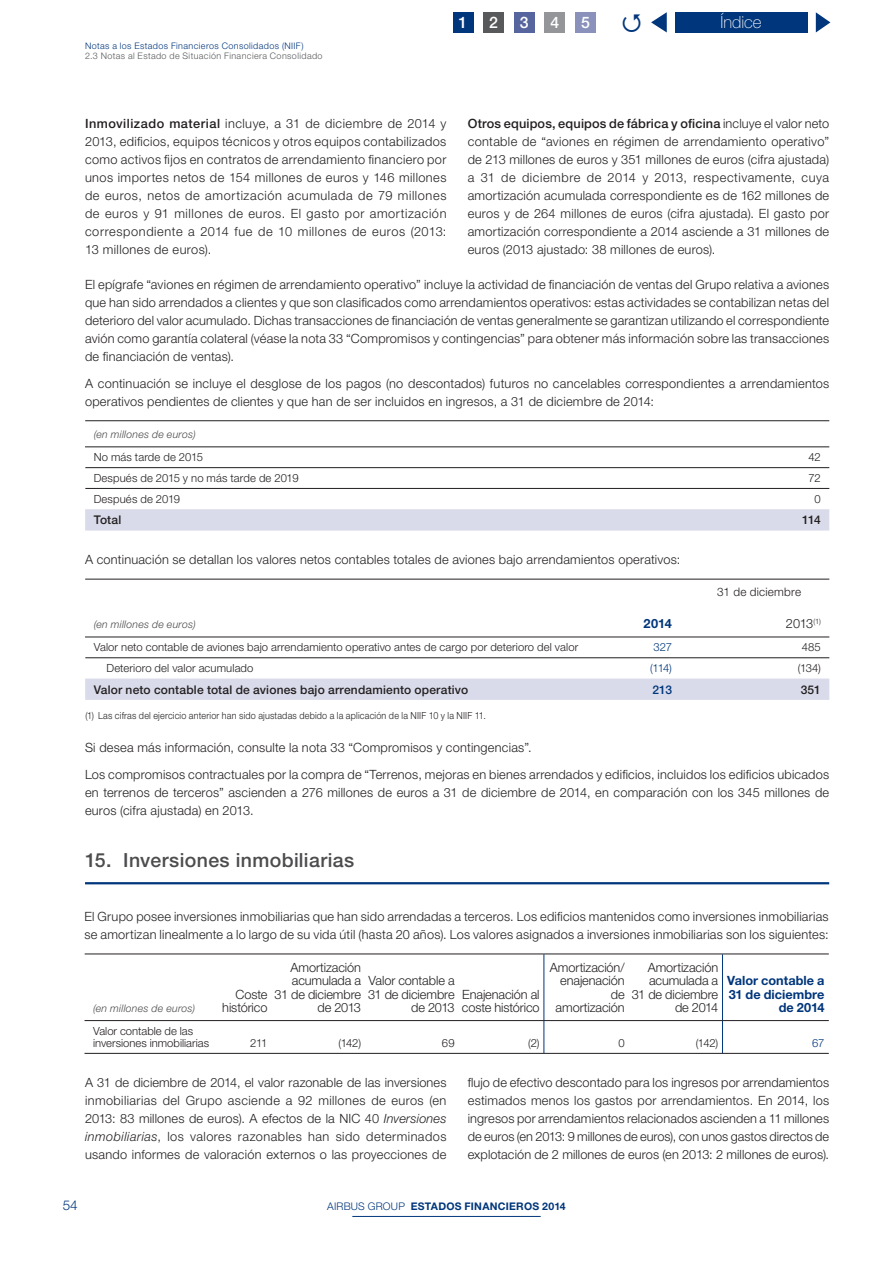
<style>
.page{position:relative;width:893px;height:1263px;background:#fff}
.page>*{position:absolute;margin:0;border:0;box-sizing:border-box;transform-origin:0 0}
.t1{font:500 19.5px "Helvetica Neue LT Std";letter-spacing:.02em;color:#4c4c4e}
.t2{font:100 16.8px "Helvetica Neue LT Std";color:#fff}
.t3{font:500 15.9px "Helvetica Neue LT Std";color:#fff}
.t4{font:300 13.5px "Helvetica Neue LT Std";color:#00367b}
.t5{font:300 12.75px/18px "Helvetica Neue LT Std";letter-spacing:.015em;color:#231f20;text-align:justify}
.t6{font:300 12.75px/13.5px "Helvetica Neue LT Std";letter-spacing:-.01em;color:#231f20;text-align:right}
.t7{font:300 12.75px/13.5px "Helvetica Neue LT Std";letter-spacing:-.005em;color:#231f20;text-align:right}
.t8{font:700 12.75px/13.5px "Helvetica Neue LT Std";color:#00367b;text-align:right}
.t9{font:500 12px "Helvetica Neue LT Std";letter-spacing:.015em;color:#231f20}
.t10{font:500 12px "Helvetica Neue LT Std";color:#00367b}
.t11{font:300 11.7px "Helvetica Neue LT Std";letter-spacing:.02em;color:#231f20}
.t12{font:300 11.25px/12px "Helvetica Neue LT Std";letter-spacing:.01em;color:#231f20}
.t13{font:300 11.25px "Helvetica Neue LT Std";letter-spacing:-.015em;color:#00367b}
.t14{font:italic 300 10.5px "Helvetica Neue LT Std";letter-spacing:.025em;color:#4c4c4e}
.t15{font:700 10.5px "Helvetica Neue LT Std";letter-spacing:.025em;color:#00367b}
.t16{font:300 9.75px "Helvetica Neue LT Std";letter-spacing:.02em;color:#231f20;scale:.92 1}
.t17{font:300 9px "Helvetica Neue LT Std";letter-spacing:.045em;color:#58595b}
.t18{font:300 9px "Helvetica Neue LT Std";letter-spacing:.04em;color:#00367b}
.s1{font-weight:500}
.s2{font-style:italic}
.s3{font-weight:300}
</style>
<div class="page">
<hr style="left:352px;top:1216px;width:189px;height:1px;background:#00367b">
<div style="left:85px;top:509px;width:744px;height:21px;background:#d9dbea"></div>
<hr style="left:85px;top:420px;width:744px;height:1px;background:#231f20">
<hr style="left:85px;top:447px;width:744px;height:1px;background:#231f20">
<hr style="left:85px;top:467px;width:744px;height:1px;background:#231f20">
<hr style="left:85px;top:488px;width:744px;height:1px;background:#231f20">
<div style="left:85px;top:678px;width:744px;height:22px;background:#d9dbea"></div>
<hr style="left:85px;top:579px;width:744px;height:1px;background:#231f20">
<hr style="left:85px;top:637px;width:744px;height:1px;background:#231f20">
<hr style="left:85px;top:657px;width:744px;height:1px;background:#231f20">
<hr style="left:85px;top:882px;width:744px;height:2px;background:#00367b">
<hr style="left:85px;top:953px;width:744px;height:1px;background:#231f20">
<hr style="left:543px;top:954px;width:1px;height:66px;background:#00367b">
<hr style="left:722px;top:954px;width:1px;height:66px;background:#00367b">
<hr style="left:543px;top:1021px;width:1px;height:32px;background:#00367b">
<hr style="left:722px;top:1021px;width:1px;height:32px;background:#00367b">
<hr style="left:85px;top:1020px;width:744px;height:1px;background:#231f20">
<hr style="left:85px;top:1053px;width:744px;height:1px;background:#231f20">
<svg style="left:651px;top:12px;width:16px;height:21px"></svg>
<svg style="left:816px;top:12px;width:14px;height:21px"></svg>
<div style="left:675px;top:12px;width:132px;height:21px;background:#00367b"></div>
<div style="left:575px;top:12px;width:21px;height:21px;background:#8a92bc"></div>
<div style="left:545px;top:12px;width:20px;height:21px;background:#939598"></div>
<div style="left:514px;top:12px;width:20px;height:21px;background:#56659d"></div>
<div style="left:483px;top:12px;width:21px;height:21px;background:#58595b"></div>
<div style="left:453px;top:12px;width:20px;height:21px;background:#00367b"></div>
<p class="t18" style="left:85px;top:42px;width:220px">Notas a los Estados Financieros Consolidados (NIIF)</p>
<p class="t17" style="left:85px;top:53px;width:239px">2.3 Notas al Estado de Situación Financiera Consolidado</p>
<p class="t3" style="left:459px;top:17px;width:10px">1</p>
<p class="t3" style="left:489px;top:17px;width:10px">2</p>
<p class="t3" style="left:520px;top:17px;width:10px">3</p>
<p class="t3" style="left:550px;top:17px;width:10px">4</p>
<p class="t3" style="left:581px;top:17px;width:10px">5</p>
<h2 class="t2" style="left:720px;top:16px;width:43px">Índice</h2>
<p class="t5" style="left:85px;top:116px;width:363px"><span class="s1">Inmovilizado material</span> incluye, a 31 de diciembre de 2014 y 2013, edificios, equipos técnicos y otros equipos contabilizados como activos fijos en contratos de arrendamiento financiero por unos importes netos de 154 millones de euros y 146 millones de euros, netos de amortización acumulada de 79 millones de euros y 91 millones de euros. El gasto por amortización correspondiente a 2014 fue de 10 millones de euros (2013:<br>13 millones de euros).</p>
<p class="t5" style="left:468px;top:116px;width:363px"><span class="s1">Otros equipos, equipos de fábrica y oficina</span> incluye el valor neto contable de “aviones en régimen de arrendamiento operativo” de 213 millones de euros y 351 millones de euros (cifra ajustada) a 31 de diciembre de 2014 y 2013, respectivamente, cuya amortización acumulada correspondiente es de 162 millones de euros y de 264 millones de euros (cifra ajustada). El gasto por amortización correspondiente a 2014 asciende a 31 millones de euros (2013 ajustado: 38 millones de euros).</p>
<p class="t5" style="left:85px;top:277px;width:746px">El epígrafe “aviones en régimen de arrendamiento operativo” incluye la actividad de financiación de ventas del Grupo relativa a aviones que han sido arrendados a clientes y que son clasificados como arrendamientos operativos: estas actividades se contabilizan netas del deterioro del valor acumulado. Dichas transacciones de financiación de ventas generalmente se garantizan utilizando el correspondiente avión como garantía colateral (véase la nota 33 “Compromisos y contingencias” para obtener más información sobre las transacciones de financiación de ventas).</p>
<p class="t5" style="left:85px;top:376px;width:746px">A continuación se incluye el desglose de los pagos (no descontados) futuros no cancelables correspondientes a arrendamientos operativos pendientes de clientes y que han de ser incluidos en ingresos, a 31 de diciembre de 2014:</p>
<p class="t14" style="left:94px;top:431px;width:104px">(en millones de euros)</p>
<p class="t12" style="left:94px;top:453px;width:111px">No más tarde de 2015</p>
<p class="t12" style="left:808px;top:453px;width:14px">42</p>
<p class="t12" style="left:94px;top:473px;width:206px">Después de 2015 y no más tarde de 2019</p>
<p class="t12" style="left:808px;top:473px;width:14px">72</p>
<p class="t12" style="left:94px;top:494px;width:88px">Después de 2019</p>
<p class="t12" style="left:814px;top:494px;width:8px">0</p>
<p class="t9" style="left:94px;top:516px;width:29px">Total</p>
<p class="t9" style="left:802px;top:516px;width:20px">114</p>
<p class="t5" style="left:85px;top:552px;width:597px">A continuación se detallan los valores netos contables totales de aviones bajo arrendamientos operativos:</p>
<p class="t11" style="left:717px;top:588px;width:85px">31 de diciembre</p>
<p class="t14" style="left:94px;top:621px;width:104px">(en millones de euros)</p>
<p class="t8" style="left:643px;top:619px;width:30px">2014</p>
<p class="t5" style="left:786px;top:616px;width:36px">2013<sup>(1)</sup></p>
<p class="t12" style="left:94px;top:643px;width:486px">Valor neto contable de aviones bajo arrendamiento operativo antes de cargo por deterioro del valor</p>
<p class="t13" style="left:653px;top:643px;width:20px">327</p>
<p class="t12" style="left:802px;top:643px;width:20px">485</p>
<p class="t12" style="left:106px;top:663px;width:148px">Deterioro del valor acumulado</p>
<p class="t13" style="left:650px;top:664px;width:23px">(114)</p>
<p class="t12" style="left:798px;top:663px;width:25px">(134)</p>
<p class="t9" style="left:94px;top:685px;width:376px">Valor neto contable total de aviones bajo arrendamiento operativo</p>
<p class="t10" style="left:652px;top:685px;width:21px">213</p>
<p class="t9" style="left:801px;top:685px;width:22px">351</p>
<p class="t16" style="left:85px;top:712px;width:437px">(1) Las cifras del ejercicio anterior han sido ajustadas debido a la aplicación de la NIIF 10 y la NIIF 11.</p>
<p class="t5" style="left:85px;top:736px;width:746px;line-height:26.5px">Si desea más información, consulte la nota 33 “Compromisos y contingencias”.<br>Los compromisos contractuales por la compra de “Terrenos, mejoras en bienes arrendados y edificios, incluidos los edificios ubicados</p>
<p class="t5" style="left:85px;top:784px;width:746px">en terrenos de terceros” ascienden a 276 millones de euros a 31 de diciembre de 2014, en comparación con los 345 millones de euros (cifra ajustada) en 2013.</p>
<h1 class="t1" style="left:85px;top:853px;width:271px">15. Inversiones inmobiliarias</h1>
<p class="t5" style="left:85px;top:909px;width:746px">El Grupo posee inversiones inmobiliarias que han sido arrendadas a terceros. Los edificios mantenidos como inversiones inmobiliarias se amortizan linealmente a lo largo de su vida útil (hasta 20 años). Los valores asignados a inversiones inmobiliarias son los siguientes:</p>
<p class="t14" style="left:93px;top:1004px;width:104px">(en millones de euros)</p>
<p class="t12" style="left:93px;top:1026px;width:118px">Valor contable de las inversiones inmobiliarias</p>
<p class="t6" style="left:275px;top:962px;width:88px">Amortización acumulada a<br>31 de diciembre de 2013</p>
<p class="t7" style="left:368px;top:975px;width:88px">Valor contable a<br>31 de diciembre de 2013</p>
<p class="t6" style="left:462px;top:989px;width:79px;text-align:left">Enajenación al coste histórico</p>
<p class="t6" style="left:222px;top:989px;width:47px">Coste histórico</p>
<p class="t7" style="left:550px;top:962px;width:76px">Amortización/ enajenación de amortización</p>
<p class="t6" style="left:632px;top:962px;width:88px">Amortización acumulada a<br>31 de diciembre de 2014</p>
<p class="t8" style="left:727px;top:975px;width:99px">Valor contable a<br>31 de diciembre de 2014</p>
<p class="t12" style="left:250px;top:1038px;width:19px">211</p>
<p class="t12" style="left:338px;top:1038px;width:24px">(142)</p>
<p class="t12" style="left:442px;top:1038px;width:14px">69</p>
<p class="t12" style="left:528px;top:1038px;width:13px">(2)</p>
<p class="t12" style="left:618px;top:1038px;width:8px">0</p>
<p class="t12" style="left:696px;top:1038px;width:24px">(142)</p>
<p class="t13" style="left:812px;top:1039px;width:14px">67</p>
<p class="t5" style="left:85px;top:1074px;width:363px">A 31 de diciembre de 2014, el valor razonable de las inversiones inmobiliarias del Grupo asciende a 92 millones de euros (en 2013: 83 millones de euros). A efectos de la NIC 40 <span class="s2">Inversiones inmobiliarias</span>, los valores razonables han sido determinados usando informes de valoración externos o las proyecciones de</p>
<p class="t5" style="left:468px;top:1074px;width:363px">flujo de efectivo descontado para los ingresos por arrendamientos estimados menos los gastos por arrendamientos. En 2014, los ingresos por arrendamientos relacionados ascienden a 11 millones de euros (en 2013: 9 millones de euros), con unos gastos directos de explotación de 2 millones de euros (en 2013: 2 millones de euros).</p>
<p class="t4" style="left:63px;top:1201px;width:17px">54</p>
<p class="t15" style="left:327px;top:1203px;width:240px"><span class="s3">AIRBUS GROUP</span> ESTADOS FINANCIEROS 2014</p>
</div>
